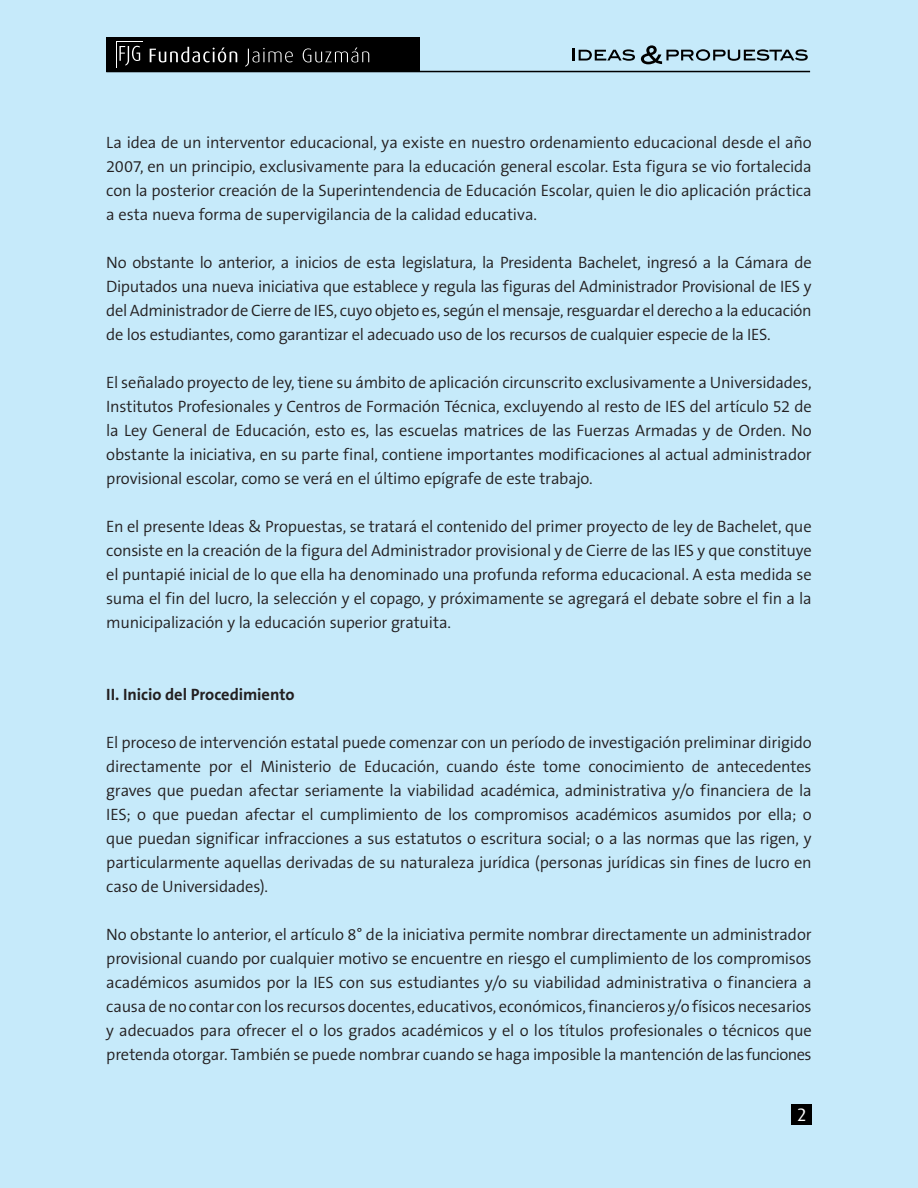
<style>
.page{position:relative;width:918px;height:1188px;background:#c6eafa}
.page>*{position:absolute;margin:0;border:0;box-sizing:border-box;transform-origin:0 0}
.t1{font:18px "Dax";color:#fff}
.t2{font:300 16.5px/24px "The Sans B4";letter-spacing:-.015em;color:#231f20;text-align:justify}
.t3{font:700 16.5px "The Sans B7";letter-spacing:-.005em;color:#231f20}
</style>
<div class="page">
<div style="left:792px;top:1104px;width:20px;height:20px;background:#000"></div>
<svg style="left:573px;top:48px;width:62px;height:13px"></svg>
<svg style="left:641px;top:45px;width:167px;height:19px"></svg>
<hr style="left:106px;top:71px;width:704px;height:1px;background:#000">
<div style="left:106px;top:37px;width:313px;height:35px;background:#000"></div>
<svg style="left:116px;top:41px;width:27px;height:27px"></svg>
<div style="left:117px;top:42px;width:26px;height:25px;background:#000"></div>
<svg style="left:119px;top:46px;width:21px;height:20px"></svg>
<svg style="left:150px;top:47px;width:219px;height:20px"></svg>
<p class="t2" style="left:106px;top:131px;width:707px">La idea de un interventor educacional, ya existe en nuestro ordenamiento educacional desde el año 2007, en un principio, exclusivamente para la educación general escolar. Esta figura se vio fortalecida con la posterior creación de la Superintendencia de Educación Escolar, quien le dio aplicación práctica a esta nueva forma de supervigilancia de la calidad educativa.</p>
<p class="t2" style="left:106px;top:251px;width:707px">No obstante lo anterior, a inicios de esta legislatura, la Presidenta Bachelet, ingresó a la Cámara de Diputados una nueva iniciativa que establece y regula las figuras del Administrador Provisional de IES y del Administrador de Cierre de IES, cuyo objeto es, según el mensaje, resguardar el derecho a la educación de los estudiantes, como garantizar el adecuado uso de los recursos de cualquier especie de la IES.</p>
<p class="t2" style="left:106px;top:371px;width:707px">El señalado proyecto de ley, tiene su ámbito de aplicación circunscrito exclusivamente a Universidades, Institutos Profesionales y Centros de Formación Técnica, excluyendo al resto de IES del artículo 52 de la Ley General de Educación, esto es, las escuelas matrices de las Fuerzas Armadas y de Orden. No obstante la iniciativa, en su parte final, contiene importantes modificaciones al actual administrador provisional escolar, como se verá en el último epígrafe de este trabajo.</p>
<p class="t2" style="left:106px;top:515px;width:707px">En el presente Ideas &amp; Propuestas, se tratará el contenido del primer proyecto de ley de Bachelet, que consiste en la creación de la figura del Administrador provisional y de Cierre de las IES y que constituye el puntapié inicial de lo que ella ha denominado una profunda reforma educacional. A esta medida se suma el fin del lucro, la selección y el copago, y próximamente se agregará el debate sobre el fin a la municipalización y la educación superior gratuita.</p>
<p class="t3" style="left:106px;top:686px;width:190px">II. Inicio del Procedimiento</p>
<p class="t2" style="left:106px;top:731px;width:707px">El proceso de intervención estatal puede comenzar con un período de investigación preliminar dirigido directamente por el Ministerio de Educación, cuando éste tome conocimiento de antecedentes graves que puedan afectar seriamente la viabilidad académica, administrativa y/o financiera de la IES; o que puedan afectar el cumplimiento de los compromisos académicos asumidos por ella; o que puedan significar infracciones a sus estatutos o escritura social; o a las normas que las rigen, y particularmente aquellas derivadas de su naturaleza jurídica (personas jurídicas sin fines de lucro en caso de Universidades).</p>
<p class="t2" style="left:106px;top:923px;width:707px">No obstante lo anterior, el artículo 8° de la iniciativa permite nombrar directamente un administrador provisional cuando por cualquier motivo se encuentre en riesgo el cumplimiento de los compromisos académicos asumidos por la IES con sus estudiantes y/o su viabilidad administrativa o financiera a causa de no contar con los recursos docentes, educativos, económicos, financieros y/o físicos necesarios y adecuados para ofrecer el o los grados académicos y el o los títulos profesionales o técnicos que pretenda otorgar. También se puede nombrar cuando se haga imposible la mantención de las funciones</p>
<p class="t1" style="left:797px;top:1104px;width:11px">2</p>
</div>
